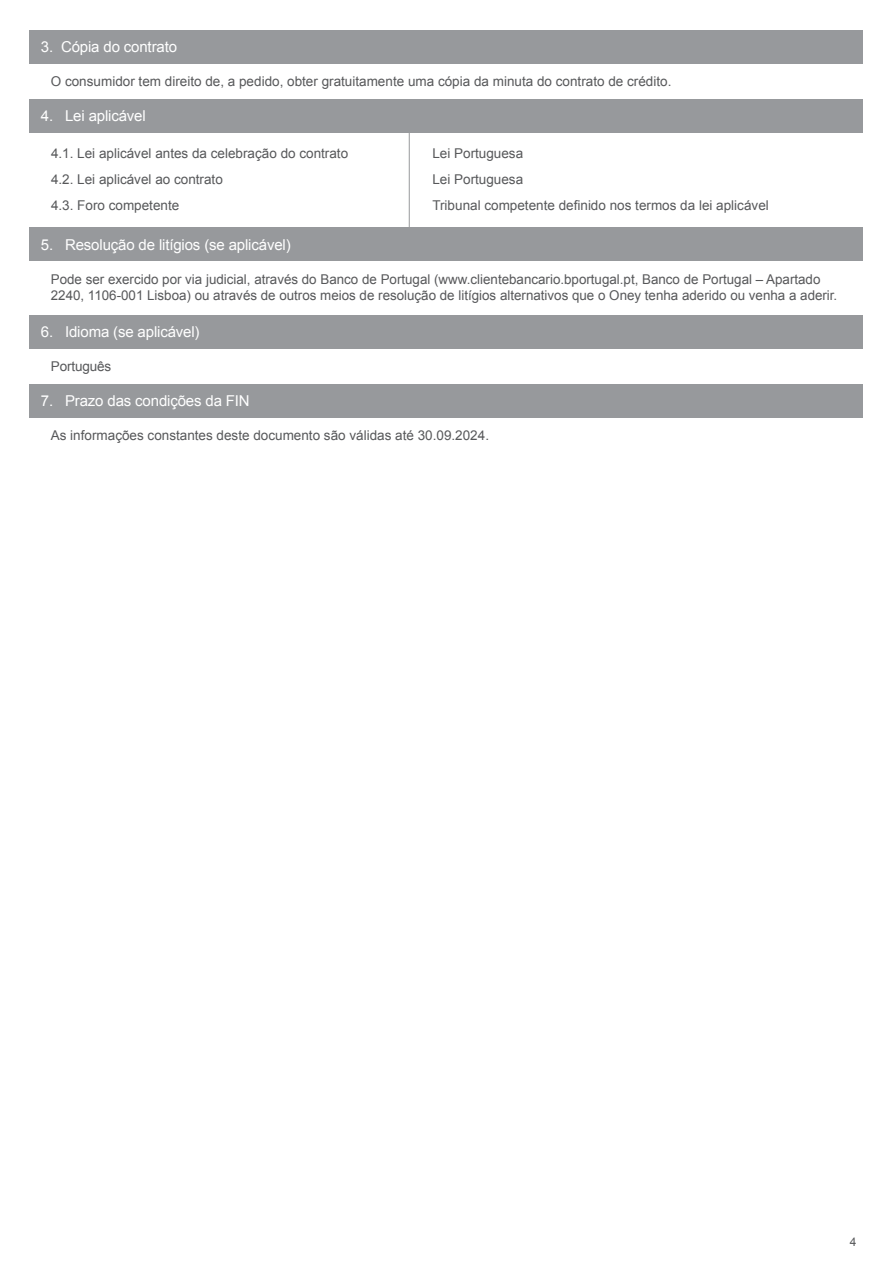
<style>
.page{position:relative;width:893px;height:1263px;background:#fff}
.page>*{position:absolute;margin:0;border:0;box-sizing:border-box;transform-origin:0 0}
.FO-Tabela-Cabecas{font:15px "Arial";letter-spacing:-.01em;color:#fff}
.FO-Tabelas-Texto_Verde{font:13.5px/16.2px "Arial";color:#57585a}
.FO-Tabela-Cabecas-2{font:13.5px "Arial";letter-spacing:-.01em;color:#57585a}
.t1{font:12px "Arial";color:#57585a}
</style>
<div class="page">
<div style="left:30px;top:30px;width:833px;height:33px;background:#97999c"></div>
<div style="left:30px;top:227px;width:833px;height:34px;background:#97999c"></div>
<div style="left:30px;top:315px;width:833px;height:33px;background:#97999c"></div>
<div style="left:30px;top:384px;width:833px;height:34px;background:#97999c"></div>
<div style="left:30px;top:99px;width:833px;height:34px;background:#97999c"></div>
<hr style="left:409px;top:133px;width:1px;height:127px;background:#97999c">
<p class="FO-Tabela-Cabecas" style="left:41px;top:37px;width:138px">3. Cópia do contrato</p>
<p class="FO-Tabelas-Texto_Verde" style="left:51px;top:73px;width:622px">O consumidor tem direito de, a pedido, obter gratuitamente uma cópia da minuta do contrato de crédito.</p>
<p class="FO-Tabela-Cabecas" style="left:41px;top:106px;width:106px">4. Lei aplicável</p>
<p class="FO-Tabelas-Texto_Verde" style="left:51px;top:146px;width:299px">4.1. Lei aplicável antes da celebração do contrato</p>
<p class="FO-Tabelas-Texto_Verde" style="left:51px;top:197px;width:130px">4.3. Foro competente</p>
<p class="FO-Tabelas-Texto_Verde" style="left:51px;top:172px;width:173px">4.2. Lei aplicável ao contrato</p>
<p class="FO-Tabela-Cabecas" style="left:41px;top:235px;width:251px">5. Resolução de litígios (se aplicável)</p>
<p class="FO-Tabelas-Texto_Verde" style="left:432px;top:146px;width:92px">Lei Portuguesa</p>
<p class="FO-Tabelas-Texto_Verde" style="left:432px;top:172px;width:92px">Lei Portuguesa</p>
<p class="FO-Tabelas-Texto_Verde" style="left:432px;top:197px;width:338px">Tribunal competente definido nos termos da lei aplicável</p>
<p class="FO-Tabelas-Texto_Verde" style="left:51px;top:271px;width:788px">Pode ser exercido por via judicial, através do Banco de Portugal (www.clientebancario.bportugal.pt, Banco de Portugal – Apartado<br>2240, 1106-001 Lisboa) ou através de outros meios de resolução de litígios alternativos que o Oney tenha aderido ou venha a aderir.</p>
<p class="FO-Tabela-Cabecas" style="left:41px;top:322px;width:160px">6. Idioma (se aplicável)</p>
<p class="FO-Tabela-Cabecas-2" style="left:51px;top:358px;width:62px">Português</p>
<p class="FO-Tabela-Cabecas" style="left:41px;top:391px;width:210px">7. Prazo das condições da FIN</p>
<p class="FO-Tabelas-Texto_Verde" style="left:51px;top:428px;width:440px">As informações constantes deste documento são válidas até 30.09.2024.</p>
<p class="t1" style="left:850px;top:1234px;width:8px">4</p>
</div>
